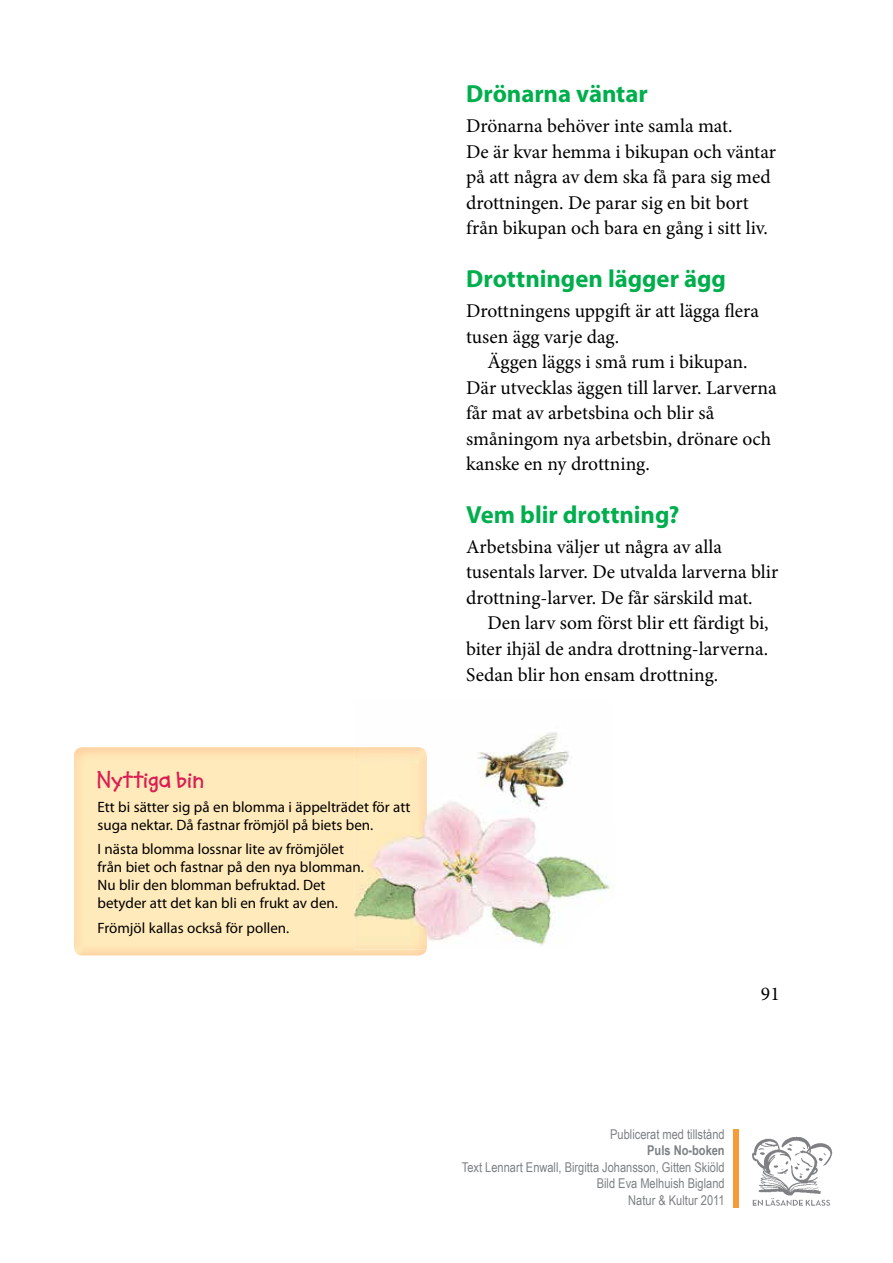
<style>
.page{position:relative;width:893px;height:1263px;background:#fff}
.page>*{position:absolute;margin:0;border:0;box-sizing:border-box;transform-origin:0 0}
.t1{font:700 24.75px "Myriad Pro";letter-spacing:-.005em;color:#00ae4d}
.t2{font:700 24px "Soup Bone";color:#da1d52}
.t3{font:19.5px/25.5px "Minion Pro";color:#000}
.t4{font:15px/18px "Myriad Pro";color:#000}
.t5{font:13.5px/16.5px "Arial Narrow";color:#7e8083;text-align:right}
.t6{font:700 13.5px "Arial Narrow";color:#7e8083}
</style>
<div class="page">
<img style="left:752px;top:1136px;width:81px;height:70px">
<div style="left:733px;top:1129px;width:6px;height:78px;background:#f89a3a"></div>
<img style="left:427px;top:732px;width:188px;height:213px">
<img style="left:354px;top:747px;width:73px;height:202px">
<p class="t2" style="left:97px;top:765px;width:107px">Nyttiga bin</p>
<p class="t4" style="left:97px;top:797px;width:314px">Ett bi sätter sig på en blomma i äppelträdet för att suga nektar. Då fastnar frömjöl på biets ben.</p>
<p class="t4" style="left:97px;top:840px;width:268px">I nästa blomma lossnar lite av frömjölet från biet och fastnar på den nya blomman.<br>Nu blir den blomman befruktad. Det betyder att det kan bli en frukt av den.</p>
<p class="t4" style="left:97px;top:918px;width:193px">Frömjöl kallas också för pollen.</p>
<p class="t1" style="left:466px;top:78px;width:183px">Drönarna väntar</p>
<p class="t3" style="left:466px;top:113px;width:311px">Drönarna behöver inte samla mat.<br>De är kvar hemma i bikupan och väntar på att några av dem ska få para sig med drottningen. De parar sig en bit bort från bikupan och bara en gång i sitt liv.</p>
<p class="t1" style="left:466px;top:263px;width:261px">Drottningen lägger ägg</p>
<p class="t3" style="left:466px;top:298px;width:294px">Drottningens uppgift är att lägga flera tusen ägg varje dag.</p>
<p class="t3" style="left:466px;top:349px;width:312px;text-indent:21px">Äggen läggs i små rum i bikupan.<br>Där utvecklas äggen till larver. Larverna får mat av arbetsbina och blir så småningom nya arbetsbin, drönare och kanske en ny drottning.</p>
<p class="t1" style="left:466px;top:499px;width:215px">Vem blir drottning?</p>
<p class="t3" style="left:466px;top:534px;width:314px">Arbetsbina väljer ut några av alla tusentals larver. De utvalda larverna blir drottning-larver. De får särskild mat.</p>
<p class="t3" style="left:466px;top:611px;width:304px;text-align:justify;text-indent:21px">Den larv som först blir ett färdigt bi, biter ihjäl de andra drottning-larverna.<br>Sedan blir hon ensam drottning.</p>
<p class="t3" style="left:761px;top:981px;width:21px">91</p>
<p class="t5" style="left:610px;top:1125px;width:116px">Publicerat med tillstånd</p>
<p class="t6" style="left:647px;top:1140px;width:79px">Puls No-boken</p>
<p class="t5" style="left:462px;top:1158px;width:264px">Text Lennart Enwall, Birgitta Johansson, Gitten Skiöld<br>Bild Eva Melhuish Bigland<br>Natur &amp; Kultur 2011</p>
</div>
